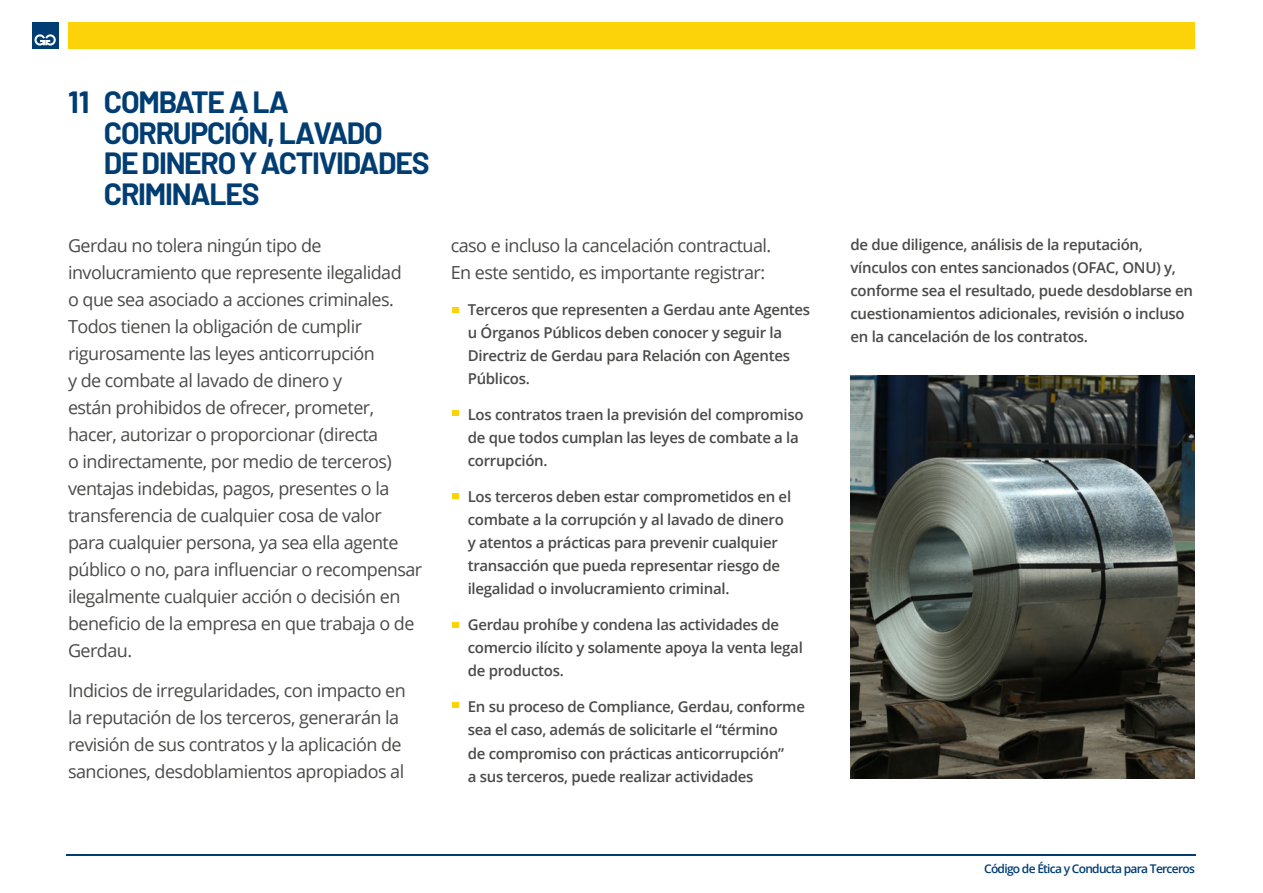
<style>
.page{position:relative;width:1263px;height:893px;background:#fff}
.page>*{position:absolute;margin:0;border:0;box-sizing:border-box;transform-origin:0 0}
.t1{font:700 30px/30.6px "Barlow";letter-spacing:-.04em;color:#003d72}
.t2{font:18px/27px "Open Sans";letter-spacing:-.03em;color:#4a4a49}
.t3{font:600 15px/23.1px "Open Sans";letter-spacing:-.02em;color:#4a4a49}
.t4{font:600 12px "Open Sans";letter-spacing:-.06em;color:#003d72}
</style>
<div class="page">
<div style="left:32px;top:22px;width:26px;height:26px;background:#003d72"></div>
<svg style="left:35px;top:34px;width:21px;height:12px"></svg>
<div style="left:68px;top:22px;width:1127px;height:26px;background:#fcd309"></div>
<hr style="left:66px;top:854px;width:1129px;height:2px;background:#003d72">
<img style="left:850px;top:376px;width:345px;height:402px">
<svg style="left:452px;top:307px;width:6px;height:6px"></svg>
<svg style="left:452px;top:410px;width:6px;height:6px"></svg>
<svg style="left:452px;top:493px;width:6px;height:6px"></svg>
<svg style="left:452px;top:622px;width:6px;height:5px"></svg>
<svg style="left:452px;top:702px;width:6px;height:6px"></svg>
<h1 class="t1" style="left:104px;top:85px;width:327px">COMBATE A LA<br>CORRUPCIÓN, LAVADO<br>DE DINERO Y ACTIVIDADES<br>CRIMINALES</h1>
<p class="t2" style="left:68px;top:231px;width:356px">Gerdau no tolera ningún tipo de involucramiento que represente ilegalidad<br>o que sea asociado a acciones criminales.<br>Todos tienen la obligación de cumplir rigurosamente las leyes anticorrupción<br>y de combate al lavado de dinero y<br>están prohibidos de ofrecer, prometer, hacer, autorizar o proporcionar (directa<br>o indirectamente, por medio de terceros) ventajas indebidas, pagos, presentes o la transferencia de cualquier cosa de valor para cualquier persona, ya sea ella agente público o no, para influenciar o recompensar ilegalmente cualquier acción o decisión en beneficio de la empresa en que trabaja o de Gerdau.</p>
<p class="t2" style="left:68px;top:676px;width:339px">Indicios de irregularidades, con impacto en la reputación de los terceros, generarán la revisión de sus contratos y la aplicación de sanciones, desdoblamientos apropiados al</p>
<h1 class="t1" style="left:68px;top:85px;width:23px">11</h1>
<p class="t2" style="left:451px;top:231px;width:322px">caso e incluso la cancelación contractual.<br>En este sentido, es importante registrar:</p>
<p class="t3" style="left:468px;top:297px;width:344px">Terceros que representen a Gerdau ante Agentes u Órganos Públicos deben conocer y seguir la Directriz de Gerdau para Relación con Agentes Públicos.</p>
<p class="t3" style="left:468px;top:403px;width:337px">Los contratos traen la previsión del compromiso de que todos cumplan las leyes de combate a la corrupción.</p>
<p class="t3" style="left:468px;top:485px;width:325px">Los terceros deben estar comprometidos en el combate a la corrupción y al lavado de dinero y atentos a prácticas para prevenir cualquier transacción que pueda representar riesgo de ilegalidad o involucramiento criminal.</p>
<p class="t3" style="left:468px;top:613px;width:337px">Gerdau prohíbe y condena las actividades de comercio ilícito y solamente apoya la venta legal de productos.</p>
<p class="t3" style="left:468px;top:695px;width:339px">En su proceso de Compliance, Gerdau, conforme sea el caso, además de solicitarle el “término<br>de compromiso con prácticas anticorrupción”<br>a sus terceros, puede realizar actividades</p>
<p class="t3" style="left:850px;top:232px;width:344px">de due diligence, análisis de la reputación, vínculos con entes sancionados (OFAC, ONU) y, conforme sea el resultado, puede desdoblarse en cuestionamientos adicionales, revisión o incluso en la cancelación de los contratos.</p>
<p class="t4" style="left:984px;top:861px;width:212px">Código de Ética y Conducta para Terceros</p>
</div>
